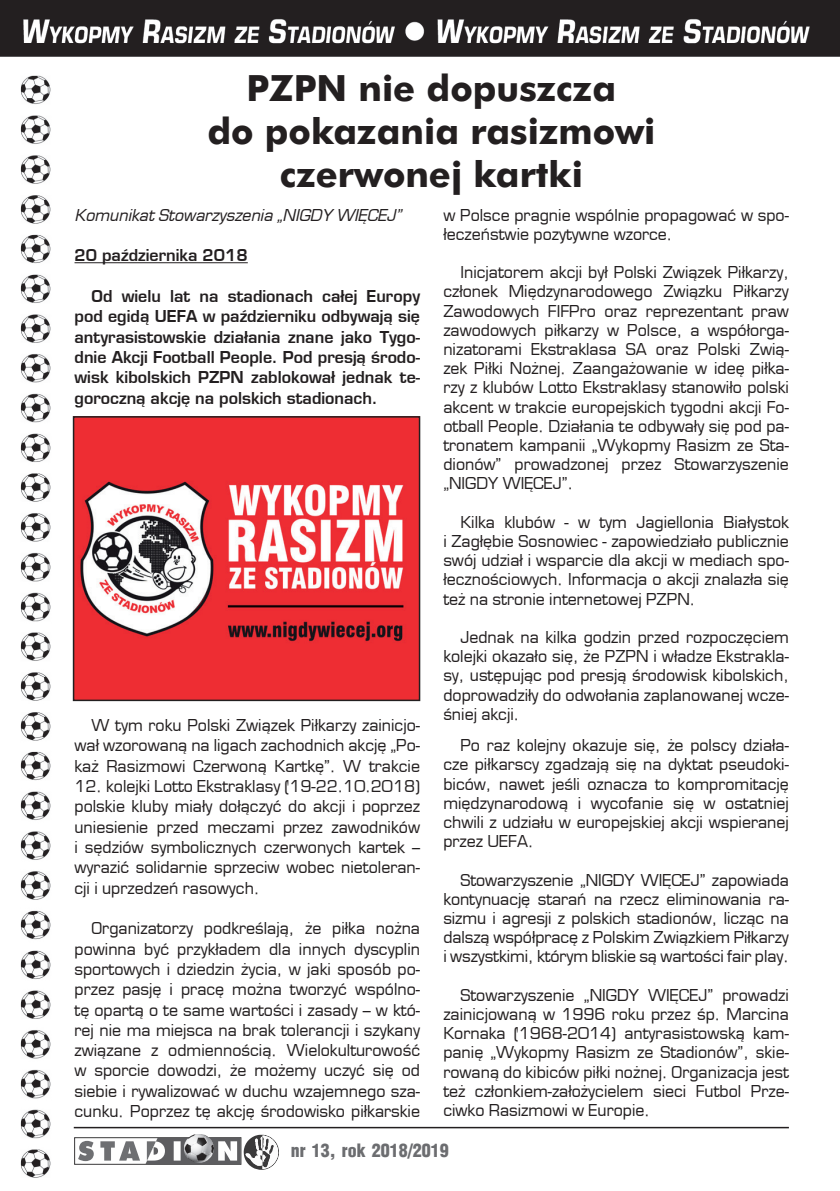
<style>
.page{position:relative;width:840px;height:1191px;background:#fff}
.page>*{position:absolute;margin:0;border:0;box-sizing:border-box;transform-origin:0 0}
.t1{font:700 36px/43.2px "Futura EU";color:#231f20;text-align:center}
.t2{font:900 18px "Switzerland Cond";color:#6c6d70}
.t3{font:16px/19.2px "Euromode";color:#231f20;text-align:justify}
.t4{font:700 16px/20.4px "Euromode";color:#231f20;text-align:justify}
.t5{font:italic 16px "Euromode";color:#231f20}
</style>
<div class="page">
<img style="left:0;top:0;width:839px;height:57px">
<hr style="left:74px;top:1126px;width:714px;height:2px;background:#231f20">
<img style="left:20px;top:75px;width:31px;height:1102px">
<svg style="left:78px;top:1134px;width:201px;height:35px"></svg>
<img style="left:184px;top:1134px;width:29px;height:28px">
<hr style="left:74px;top:262px;width:174px;height:1px;background:#231f20">
<img style="left:76px;top:419px;width:341px;height:279px">
<div style="left:73px;top:416px;width:347px;height:285px;border:2px solid #231f20"></div>
<h1 class="t1" style="left:207px;top:68px;width:449px">PZPN nie dopuszcza<br>do pokazania rasizmowi czerwonej kartki</h1>
<p class="t5" style="left:74px;top:205px;width:328px">Komunikat Stowarzyszenia „NIGDY WIĘCEJ”</p>
<p class="t4" style="left:74px;top:245px;width:175px">20 października 2018</p>
<p class="t4" style="left:74px;top:286px;width:347px;text-indent:17px">Od wielu lat na stadionach całej Europy pod egidą UEFA w październiku odbywają się antyrasistowskie działania znane jako Tygo&shy;dnie Akcji Football People. Pod presją środo&shy;wisk kibolskich PZPN zablokował jednak te&shy;goroczną akcję na polskich stadionach.</p>
<p class="t3" style="left:74px;top:715px;width:347px;line-height:20.4px;text-indent:17px">W tym roku Polski Związek Piłkarzy zainicjo&shy;wał wzorowaną na ligach zachodnich akcję „Po&shy;każ Rasizmowi Czerwoną Kartkę”. W trakcie</p>
<p class="t3" style="left:74px;top:776px;width:347px;line-height:20.4px">12. kolejki Lotto Ekstraklasy (19-22.10.2018) polskie kluby miały dołączyć do akcji i poprzez uniesienie przed meczami przez zawodników i sędziów symbolicznych czerwonych kartek – wyrazić solidarnie sprzeciw wobec nietoleran&shy;cji i uprzedzeń rasowych.</p>
<p class="t3" style="left:74px;top:918px;width:347px;line-height:20.4px;text-indent:17px">Organizatorzy podkreślają, że piłka nożna powinna być przykładem dla innych dyscyplin sportowych i dziedzin życia, w jaki sposób po&shy;przez pasję i pracę można tworzyć wspólno&shy;tę opartą o te same wartości i zasady – w któ&shy;rej nie ma miejsca na brak tolerancji i szykany związane z odmiennością. Wielokulturowość w sporcie dowodzi, że możemy uczyć się od siebie i rywalizować w duchu wzajemnego sza&shy;cunku. Poprzez tę akcję środowisko piłkarskie</p>
<p class="t3" style="left:443px;top:205px;width:347px">w Polsce pragnie wspólnie propagować w spo&shy;łeczeństwie pozytywne wzorce.</p>
<p class="t3" style="left:443px;top:263px;width:347px;text-indent:17px">Inicjatorem akcji był Polski Związek Piłkarzy, członek Międzynarodowego Związku Piłkarzy Zawodowych FIFPro oraz reprezentant praw zawodowych piłkarzy w Polsce, a współorga&shy;nizatorami Ekstraklasa SA oraz Polski Zwią&shy;zek Piłki Nożnej. Zaangażowanie w ideę piłka&shy;rzy z klubów Lotto Ekstraklasy stanowiło polski akcent w trakcie europejskich tygodni akcji Fo&shy;otball People. Działania te odbywały się pod pa&shy;tronatem kampanii „Wykopmy Rasizm ze Sta&shy;dionów” prowadzonej przez Stowarzyszenie „NIGDY WIĘCEJ”.</p>
<p class="t3" style="left:443px;top:512px;width:347px;text-indent:17px">Kilka klubów - w tym Jagiellonia Białystok i Zagłębie Sosnowiec - zapowiedziało publicznie swój udział i wsparcie dla akcji w mediach spo&shy;łecznościowych. Informacja o akcji znalazła się też na stronie internetowej PZPN.</p>
<p class="t3" style="left:443px;top:627px;width:347px;text-indent:17px">Jednak na kilka godzin przed rozpoczęciem kolejki okazało się, że PZPN i władze Ekstrakla&shy;sy, ustępując pod presją środowisk kibolskich, doprowadziły do odwołania zaplanowanej wcze&shy;śniej akcji.</p>
<p class="t3" style="left:443px;top:735px;width:347px;text-indent:17px">Po raz kolejny okazuje się, że polscy działa&shy;cze piłkarscy zgadzają się na dyktat pseudoki&shy;biców, nawet jeśli oznacza to kompromitację międzynarodową i wycofanie się w ostatniej chwili z udziału w europejskiej akcji wspieranej przez UEFA.</p>
<p class="t3" style="left:443px;top:870px;width:347px;text-indent:17px">Stowarzyszenie „NIGDY WIĘCEJ” zapowiada kontynuację starań na rzecz eliminowania ra&shy;sizmu i agresji z polskich stadionów, licząc na dalszą współpracę z Polskim Związkiem Piłkarzy i wszystkimi, którym bliskie są wartości fair play.</p>
<p class="t3" style="left:443px;top:985px;width:347px;text-indent:17px">Stowarzyszenie „NIGDY WIĘCEJ” prowadzi zainicjowaną w 1996 roku przez śp. Marcina Kornaka (1968-2014) antyrasistowską kam&shy;panię „Wykopmy Rasizm ze Stadionów”, skie&shy;rowaną do kibiców piłki nożnej. Organizacja jest też członkiem-założycielem sieci Futbol Prze&shy;ciwko Rasizmowi w Europie.</p>
<p class="t2" style="left:291px;top:1139px;width:159px">nr 13, rok 2018/2019</p>
</div>
